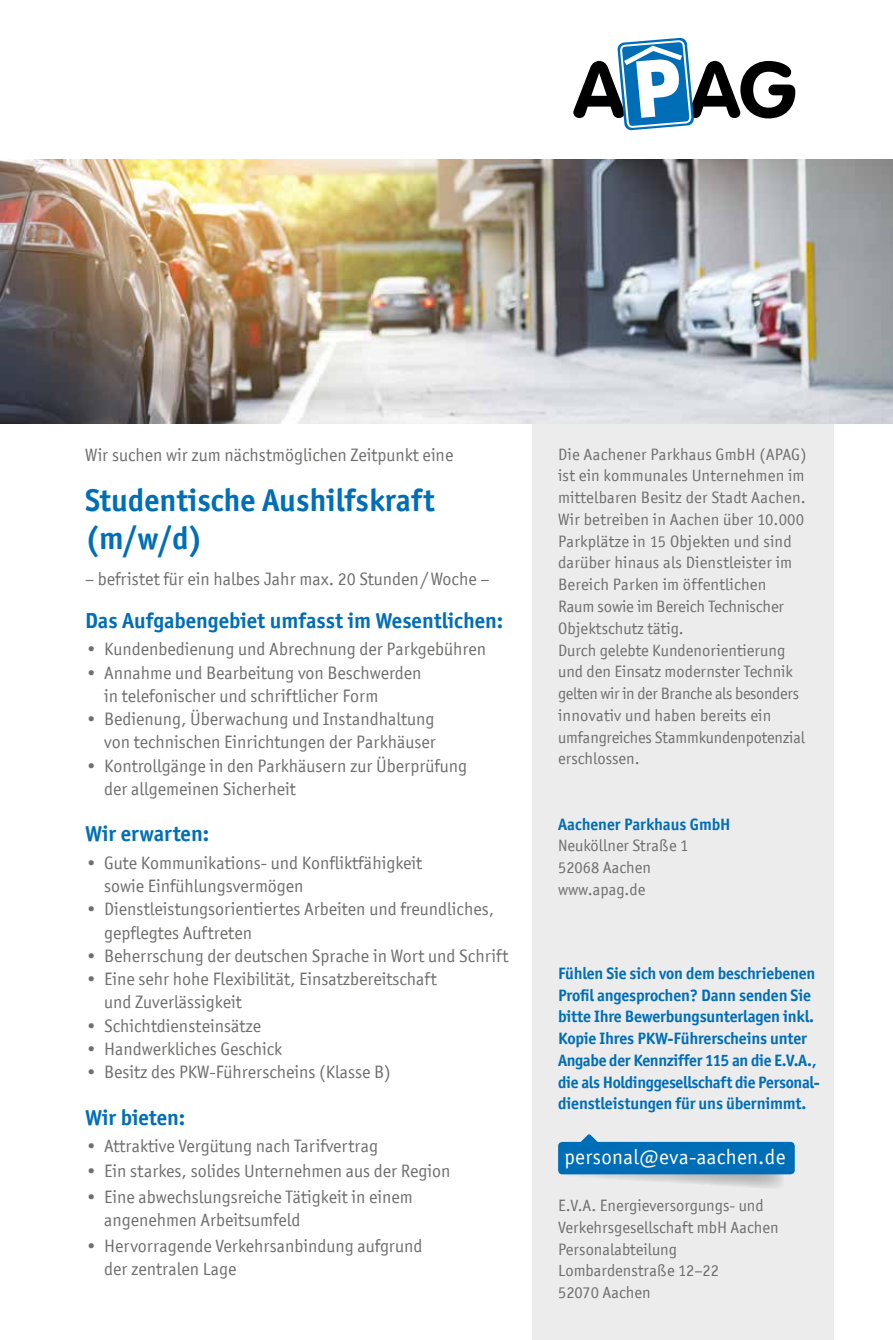
<style>
.page{position:relative;width:893px;height:1340px;background:#fff}
.page>*{position:absolute;margin:0;border:0;box-sizing:border-box;transform-origin:0 0}
.t1{font:700 31.5px/37.8px "Officina San ITC";color:#006eb7}
.t2{font:700 21.75px "Officina San ITC";color:#006eb7}
.t3{font:21px "Officina San ITC";letter-spacing:.015em;color:#fff}
.t4{font:18px/23.2px "Officina San ITC";color:#6f6f6e}
.t5{font:16.5px/21.8px "Officina San ITC";color:#6f6f6e}
.t6{font:700 16.5px/21.8px "Officina San ITC";letter-spacing:-.01em;color:#006eb7}
</style>
<div class="page">
<div style="left:531px;top:423px;width:302px;height:916px;background:#ececed"></div>
<div style="left:558px;top:1141px;width:237px;height:33px;background:#006eb7;border-radius:4px"></div>
<svg style="left:561px;top:1134px;width:223px;height:54px"></svg>
<svg style="left:573px;top:37px;width:223px;height:94px"></svg>
<img style="left:0;top:160px;width:893px;height:263px">
<p class="t4" style="left:85px;top:443px;width:370px">Wir suchen wir zum nächstmöglichen Zeitpunkt eine</p>
<h1 class="t1" style="left:85px;top:481px;width:351px">Studentische Aushilfskraft (m/w/d)</h1>
<p class="t4" style="left:85px;top:567px;width:406px">– befristet für ein halbes Jahr max. 20 Stunden / Woche –</p>
<p class="t2" style="left:85px;top:607px;width:420px">Das Aufgabengebiet umfasst im Wesentlichen:</p>
<p class="t4" style="left:85px;top:637px;width:402px">• Kundenbedienung und Abrechnung der Parkgebühren</p>
<p class="t4" style="left:104px;top:661px;width:319px;text-indent:-19px">• Annahme und Bearbeitung von Beschwerden in telefonischer und schriftlicher Form</p>
<p class="t4" style="left:85px;top:707px;width:352px;text-align:right">• Bedienung, Überwachung und Instandhaltung von technischen Einrichtungen der Parkhäuser</p>
<p class="t4" style="left:104px;top:754px;width:364px;text-indent:-19px">• Kontrollgänge in den Parkhäusern zur Überprüfung der allgemeinen Sicherheit</p>
<p class="t2" style="left:85px;top:820px;width:126px">Wir erwarten:</p>
<p class="t4" style="left:104px;top:851px;width:319px;text-indent:-19px">• Gute Kommunikations- und Konfliktfähigkeit sowie Einfühlungsvermögen</p>
<p class="t4" style="left:104px;top:897px;width:391px;text-indent:-19px">• Dienstleistungsorientiertes Arbeiten und freundliches, gepflegtes Auftreten</p>
<p class="t4" style="left:85px;top:944px;width:425px">• Beherrschung der deutschen Sprache in Wort und Schrift</p>
<p class="t4" style="left:104px;top:967px;width:334px;text-indent:-19px">• Eine sehr hohe Flexibilität, Einsatzbereitschaft und Zuverlässigkeit</p>
<p class="t4" style="left:85px;top:1013px;width:177px">• Schichtdiensteinsätze</p>
<p class="t4" style="left:85px;top:1037px;width:199px">• Handwerkliches Geschick</p>
<p class="t4" style="left:85px;top:1060px;width:307px">• Besitz des PKW-Führerscheins (Klasse B)</p>
<p class="t2" style="left:85px;top:1103px;width:102px">Wir bieten:</p>
<p class="t4" style="left:85px;top:1134px;width:294px">• Attraktive Vergütung nach Tarifvertrag</p>
<p class="t4" style="left:85px;top:1159px;width:367px">• Ein starkes, solides Unternehmen aus der Region</p>
<p class="t4" style="left:104px;top:1185px;width:310px;text-indent:-19px">• Eine abwechslungsreiche Tätigkeit in einem angenehmen Arbeitsumfeld</p>
<p class="t4" style="left:104px;top:1233px;width:320px;text-indent:-19px">• Hervorragende Verkehrsanbindung aufgrund der zentralen Lage</p>
<p class="t5" style="left:558px;top:443px;width:250px">Die Aachener Parkhaus GmbH (APAG) ist ein kommunales Unternehmen im mittelbaren Besitz der Stadt Aachen.<br>Wir betreiben in Aachen über 10.000<br>Parkplätze in 15 Objekten und sind darüber hinaus als Dienstleister im<br>Bereich Parken im öffentlichen<br>Raum sowie im Bereich Technischer<br>Objektschutz tätig.<br>Durch gelebte Kundenorientierung und den Einsatz modernster Technik gelten wir in der Branche als besonders innovativ und haben bereits ein umfangreiches Stammkundenpotenzial erschlossen.</p>
<p class="t6" style="left:558px;top:813px;width:174px">Aachener Parkhaus GmbH</p>
<p class="t5" style="left:558px;top:834px;width:132px">Neuköllner Straße 1<br>52068 Aachen www.apag.de</p>
<p class="t6" style="left:558px;top:962px;width:263px">Fühlen Sie sich von dem beschriebenen Profil angesprochen? Dann senden Sie bitte Ihre Bewerbungsunterlagen inkl.<br>Kopie Ihres PKW-Führerscheins unter Angabe der Kennziffer 115 an die E.V.A., die als Holdinggesellschaft die Personal&shy;dienstleistungen für uns übernimmt.</p>
<p class="t3" style="left:564px;top:1144px;width:222px">personal@eva-aachen.de</p>
<p class="t5" style="left:558px;top:1194px;width:222px">E.V.A. Energieversorgungs- und<br>Verkehrsgesellschaft mbH Aachen<br>Personalabteilung<br>Lombardenstraße 12–22<br>52070 Aachen</p>
</div>
